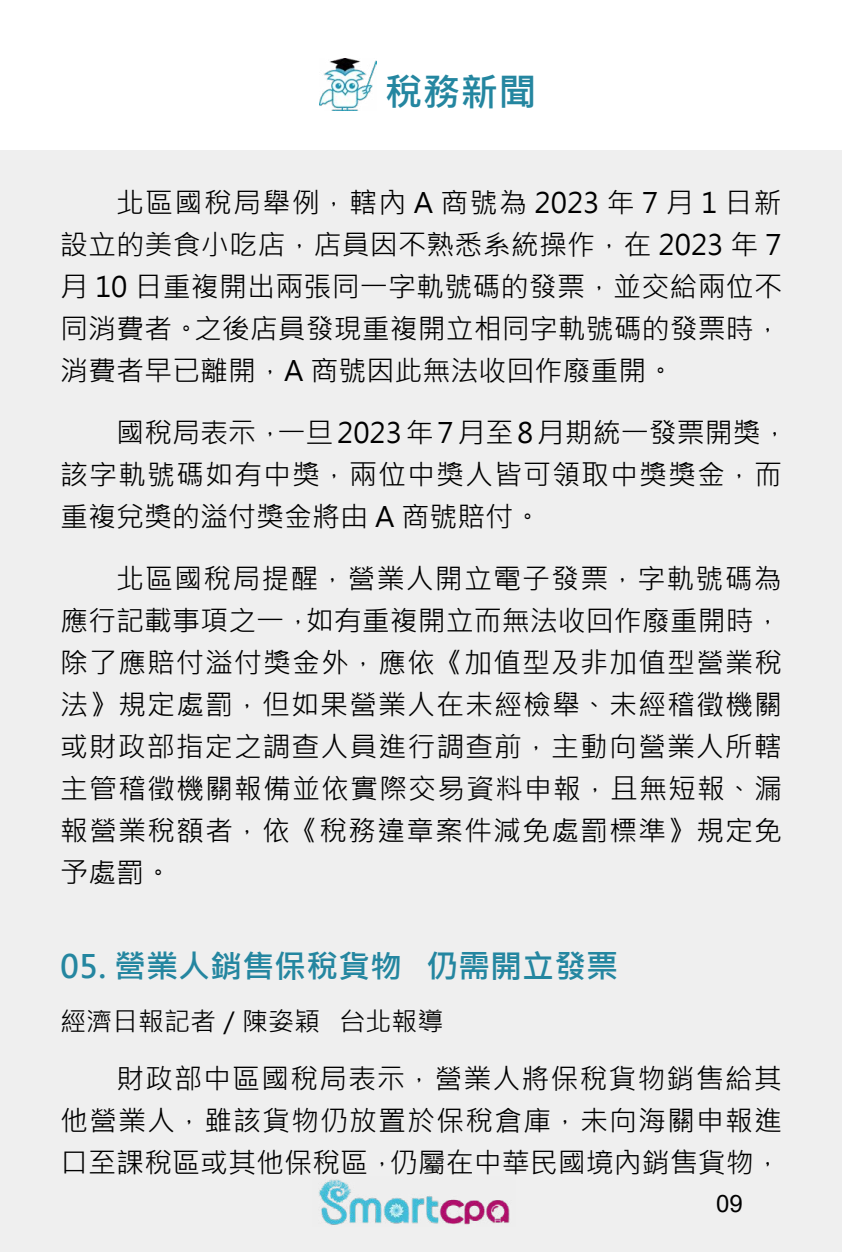
<style>
.page{position:relative;width:842px;height:1252px;background:#fff}
.page>*{position:absolute;margin:0;border:0;box-sizing:border-box;transform-origin:0 0}
.t1{font:700 38px "Microsoft Jheng Hei";color:#2486a0}
.t2{font:700 32px "Microsoft Jheng Hei";color:#2486a0}
.t3{font:28px/42px "Microsoft Jheng Hei";color:#000;text-align:justify}
.t4{font:26px "Microsoft Jheng Hei";color:#000}
.t5{font:24px "Arial";color:#000}
</style>
<div class="page">
<div style="left:0;top:150px;width:842px;height:1102px;background:#efefef"></div>
<img style="left:318px;top:1179px;width:192px;height:46px">
<img style="left:319px;top:58px;width:58px;height:53px">
<h1 class="t1" style="left:384px;top:68px;width:153px">稅務新聞</h1>
<p class="t3" style="left:60px;top:182px;width:724px;text-indent:56px">北區國稅局舉例，轄內 A 商號為 2023 年 7 月 1 日新設立的美食小吃店，店員因不熟悉系統操作，在 2023 年 7月 10 日重複開出兩張同一字軌號碼的發票，並交給兩位不同消費者。之後店員發現重複開立相同字軌號碼的發票時，消費者早已離開，A 商號因此無法收回作廢重開。</p>
<p class="t3" style="left:60px;top:412px;width:730px;text-align:left;text-indent:56px">國稅局表示，一旦 2023 年 7 月至 8 月期統一發票開獎，該字軌號碼如有中獎，兩位中獎人皆可領取中獎獎金，而重複兌獎的溢付獎金將由 A 商號賠付。</p>
<p class="t3" style="left:60px;top:558px;width:724px;text-indent:56px">北區國稅局提醒，營業人開立電子發票，字軌號碼為應行記載事項之一，如有重複開立而無法收回作廢重開時，除了應賠付溢付獎金外，應依《加值型及非加值型營業稅法》規定處罰，但如果營業人在未經檢舉、未經稽徵機關或財政部指定之調查人員進行調查前，主動向營業人所轄主管稽徵機關報備並依實際交易資料申報，且無短報、漏報營業稅額者，依《稅務違章案件減免處罰標準》規定免予處罰。</p>
<p class="t2" style="left:60px;top:947px;width:560px">05. 營業人銷售保稅貨物 仍需開立發票</p>
<p class="t4" style="left:60px;top:1005px;width:385px">經濟日報記者／陳姿穎 台北報導</p>
<p class="t3" style="left:60px;top:1058px;width:724px;text-indent:56px">財政部中區國稅局表示，營業人將保稅貨物銷售給其他營業人，雖該貨物仍放置於保稅倉庫，未向海關申報進口至課稅區或其他保稅區，仍屬在中華民國境內銷售貨物，</p>
<p class="t5" style="left:716px;top:1187px;width:28px">09</p>
</div>
